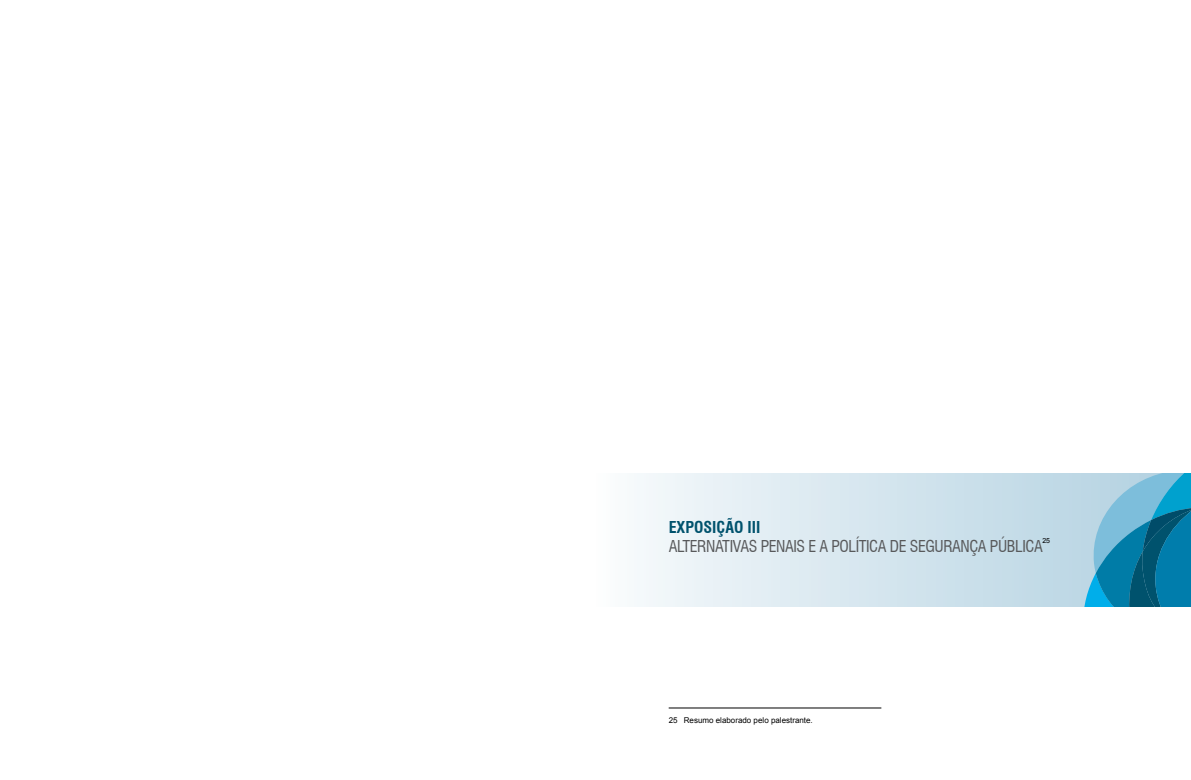
<style>
.page{position:relative;width:1191px;height:780px;background:#fff}
.page>*{position:absolute;margin:0;border:0;box-sizing:border-box;transform-origin:0 0}
.t1{font:condensed 16px "Swiss 721 BT";letter-spacing:-.025em;color:#58595b}
.t2{font:700 condensed 16px "Swiss 721 BT";color:#00526d}
.t3{font:8px "Arial";color:#000}
.t4{font:7px "Arial";color:#000}
</style>
<div class="page">
<svg style="left:637px;top:473px;width:441px;height:134px;background:#d8e7ef"></svg>
<svg style="left:1078px;top:473px;width:112px;height:134px;background:#469cbc"></svg>
<hr style="left:668px;top:707px;width:213px;height:1px;background:#000">
<p class="t2" style="left:668px;top:517px;width:93px">EXPOSIÇÃO III</p>
<p class="t1" style="left:668px;top:536px;width:376px">ALTERNATIVAS PENAIS E A POLÍTICA DE SEGURANÇA PÚBLICA</p>
<p class="t4" style="left:1042px;top:536px;width:9px">25</p>
<p class="t3" style="left:668px;top:716px;width:146px">25 Resumo elaborado pelo palestrante.</p>
</div>
